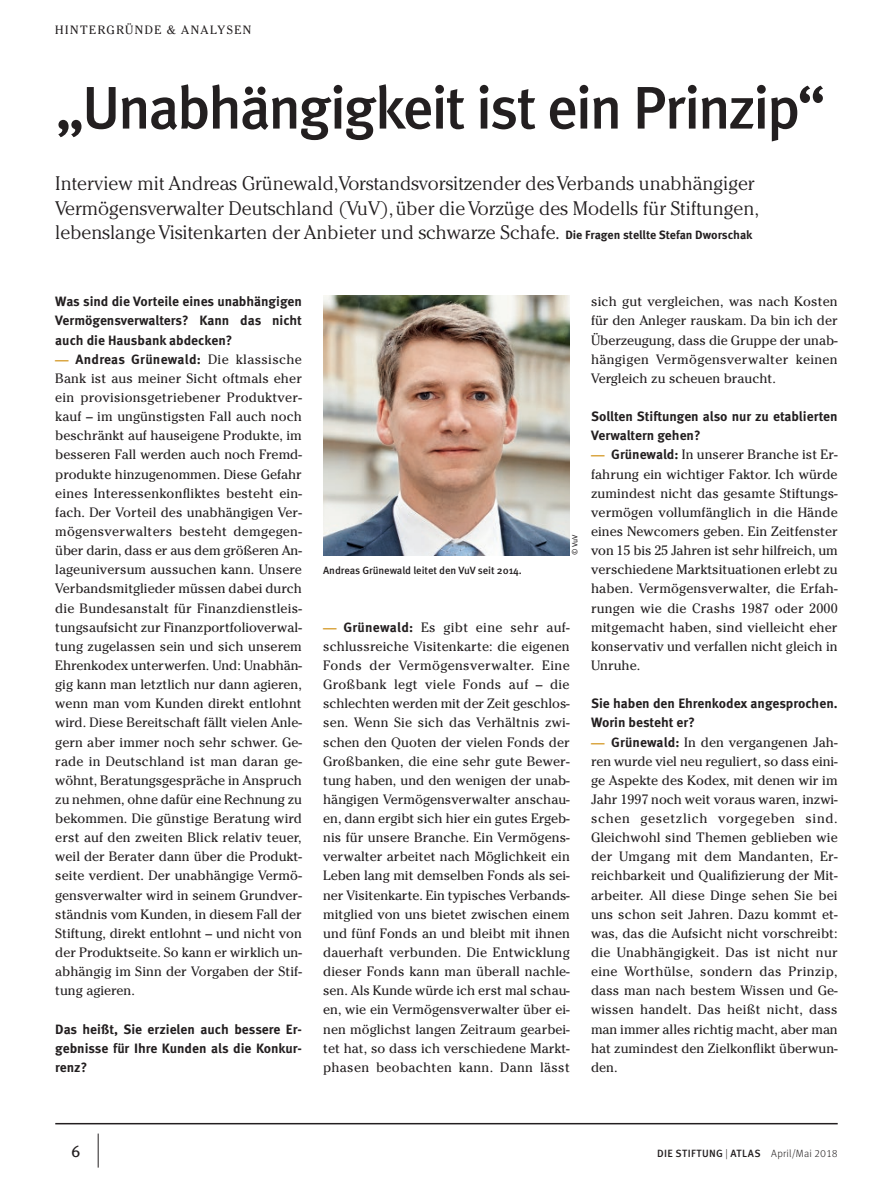
<style>
.page{position:relative;width:893px;height:1191px;background:#fff}
.page>*{position:absolute;margin:0;border:0;box-sizing:border-box;transform-origin:0 0}
.Titel-01-40pt{font:500 60px "Meta OT";letter-spacing:-.05em;color:#231f20}
.Teaser{font:300 19.5px/24px "Cheltenham Std";color:#231f20}
.t1{font:16.5px "Meta OT";color:#231f20}
.t2{font:13.5px/19.2px "Cheltenham Std";color:#231f20;text-align:justify}
._08-Frage{font:700 13.5px/19.2px "Meta OT";color:#231f20;text-align:justify}
.Rubrik{font:12px "Cheltenham Std";letter-spacing:.125em;color:#231f20}
.Bildunterschrift{font:500 10.5px "Meta OT";letter-spacing:-.005em;color:#231f20}
.Bildunterschrift-2{font:500 10.5px "Meta OT";letter-spacing:.045em;color:#231f20}
.t3{font:7.5px "Meta OT";color:#231f20}
.s1{font-family:"Meta OT";font-weight:700;font-size:12px}
.s2{font-weight:700;color:#daa745}
.s3{font-family:"Meta OT";font-weight:700}
.s4{font-weight:300}
</style>
<div class="page">
<img style="left:323px;top:296px;width:247px;height:259px">
<hr style="left:55px;top:1123px;width:783px;height:1px;background:#231f20">
<hr style="left:98px;top:1133px;width:1px;height:34px;background:#231f20">
<p class="Rubrik" style="left:55px;top:23px;width:198px">HINTERGRÜNDE &amp; ANALYSEN</p>
<p class="Titel-01-40pt" style="left:55px;top:71px;width:772px">„Unabhängigkeit ist ein Prinzip“</p>
<p class="Teaser" style="left:55px;top:172px;width:705px">Interview mit Andreas Grünewald,Vorstandsvorsitzender des Verbands unabhängiger<br>Vermögensverwalter Deutschland (VuV), über die Vorzüge des Modells für Stiftungen, lebenslange Visitenkarten der Anbieter und schwarze Schafe. <span class="s1">Die Fragen stellte Stefan Dworschak</span></p>
<p class="_08-Frage" style="left:55px;top:292px;width:248px">Was sind die Vorteile eines unabhängigen Vermögensverwalters? Kann das nicht auch die Hausbank abdecken?</p>
<p class="t2" style="left:55px;top:349px;width:248px"><span class="s2">—</span> <span class="s3">Andreas Grünewald:</span> Die klassische Bank ist aus meiner Sicht oftmals eher ein provisionsgetriebener Produktver&shy;kauf – im ungünstigsten Fall auch noch beschränkt auf hauseigene Produkte, im besseren Fall werden auch noch Fremd&shy;produkte hinzugenommen. Diese Gefahr eines Interessenkonfliktes besteht ein&shy;fach. Der Vorteil des unabhängigen Ver&shy;mögensverwalters besteht demgegen&shy;über darin, dass er aus dem größeren An&shy;lageuniversum aussuchen kann. Unsere Verbandsmitglieder müssen dabei durch die Bundesanstalt für Finanzdienstleis&shy;tungsaufsicht zur Finanzportfolioverwal&shy;tung zugelassen sein und sich unserem Ehrenkodex unterwerfen. Und: Unabhän&shy;gig kann man letztlich nur dann agieren, wenn man vom Kunden direkt entlohnt wird. Diese Bereitschaft fällt vielen Anle&shy;gern aber immer noch sehr schwer. Ge&shy;rade in Deutschland ist man daran ge&shy;wöhnt, Beratungsgespräche in Anspruch zu nehmen, ohne dafür eine Rechnung zu bekommen. Die günstige Beratung wird erst auf den zweiten Blick relativ teuer, weil der Berater dann über die Produkt&shy;seite verdient. Der unabhängige Vermö&shy;gensverwalter wird in seinem Grundver&shy;ständnis vom Kunden, in diesem Fall der Stiftung, direkt entlohnt – und nicht von der Produktseite. So kann er wirklich un&shy;abhängig im Sinn der Vorgaben der Stif&shy;tung agieren.</p>
<p class="_08-Frage" style="left:55px;top:1019px;width:248px">Das heißt, Sie erzielen auch bessere Er&shy;gebnisse für Ihre Kunden als die Konkur&shy;renz?</p>
<p class="Bildunterschrift" style="left:323px;top:564px;width:200px">Andreas Grünewald leitet den VuV seit 2014.</p>
<p class="t3" style="left:570px;top:555px;width:22px;rotate:-90deg">© VuV</p>
<p class="t2" style="left:323px;top:617px;width:248px"><span class="s2">—</span> <span class="s3">Grünewald:</span> Es gibt eine sehr auf&shy;schlussreiche Visitenkarte: die eigenen Fonds der Vermögensverwalter. Eine Großbank legt viele Fonds auf – die schlechten werden mit der Zeit geschlos&shy;sen. Wenn Sie sich das Verhältnis zwi&shy;schen den Quoten der vielen Fonds der Großbanken, die eine sehr gute Bewer&shy;tung haben, und den wenigen der unab&shy;hängigen Vermögensverwalter anschau&shy;en, dann ergibt sich hier ein gutes Ergeb&shy;nis für unsere Branche. Ein Vermögens&shy;verwalter arbeitet nach Möglichkeit ein Leben lang mit demselben Fonds als sei&shy;ner Visitenkarte. Ein typisches Verbands&shy;mitglied von uns bietet zwischen einem und fünf Fonds an und bleibt mit ihnen dauerhaft verbunden. Die Entwicklung dieser Fonds kann man überall nachle&shy;sen. Als Kunde würde ich erst mal schau&shy;en, wie ein Vermögensverwalter über ei&shy;nen möglichst langen Zeitraum gearbei&shy;tet hat, so dass ich verschiedene Markt&shy;phasen beobachten kann. Dann lässt</p>
<p class="t2" style="left:591px;top:292px;width:248px">sich gut vergleichen, was nach Kosten für den Anleger rauskam. Da bin ich der Überzeugung, dass die Gruppe der unab&shy;hängigen Vermögensverwalter keinen Vergleich zu scheuen braucht.</p>
<p class="_08-Frage" style="left:591px;top:407px;width:248px">Sollten Stiftungen also nur zu etablierten<br>Verwaltern gehen?</p>
<p class="t2" style="left:591px;top:445px;width:248px"><span class="s2">—</span> <span class="s3">Grünewald:</span> In unserer Branche ist Er&shy;fahrung ein wichtiger Faktor. Ich würde zumindest nicht das gesamte Stiftungs&shy;vermögen vollumfänglich in die Hände eines Newcomers geben. Ein Zeitfenster von 15 bis 25 Jahren ist sehr hilfreich, um verschiedene Marktsituationen erlebt zu haben. Vermögensverwalter, die Erfah&shy;rungen wie die Crashs 1987 oder 2000 mitgemacht haben, sind vielleicht eher konservativ und verfallen nicht gleich in Unruhe.</p>
<p class="_08-Frage" style="left:591px;top:694px;width:248px">Sie haben den Ehrenkodex angesprochen.<br>Worin besteht er?</p>
<p class="t2" style="left:591px;top:732px;width:248px"><span class="s2">—</span> <span class="s3">Grünewald:</span> In den vergangenen Jah&shy;ren wurde viel neu reguliert, so dass eini&shy;ge Aspekte des Kodex, mit denen wir im Jahr 1997 noch weit voraus waren, inzwi&shy;schen gesetzlich vorgegeben sind.<br>Gleichwohl sind Themen geblieben wie der Umgang mit dem Mandanten, Er&shy;reichbarkeit und Qualifizierung der Mit&shy;arbeiter. All diese Dinge sehen Sie bei uns schon seit Jahren. Dazu kommt et&shy;was, das die Aufsicht nicht vorschreibt: die Unabhängigkeit. Das ist nicht nur eine Worthülse, sondern das Prinzip, dass man nach bestem Wissen und Ge&shy;wissen handelt. Das heißt nicht, dass man immer alles richtig macht, aber man hat zumindest den Zielkonflikt überwun&shy;den.</p>
<p class="t1" style="left:71px;top:1141px;width:11px">6</p>
<p class="Bildunterschrift-2" style="left:657px;top:1146px;width:182px">DIE STIFTUNG <span class="s4">|</span> ATLAS <span class="s4">April/Mai 2018</span></p>
</div>
